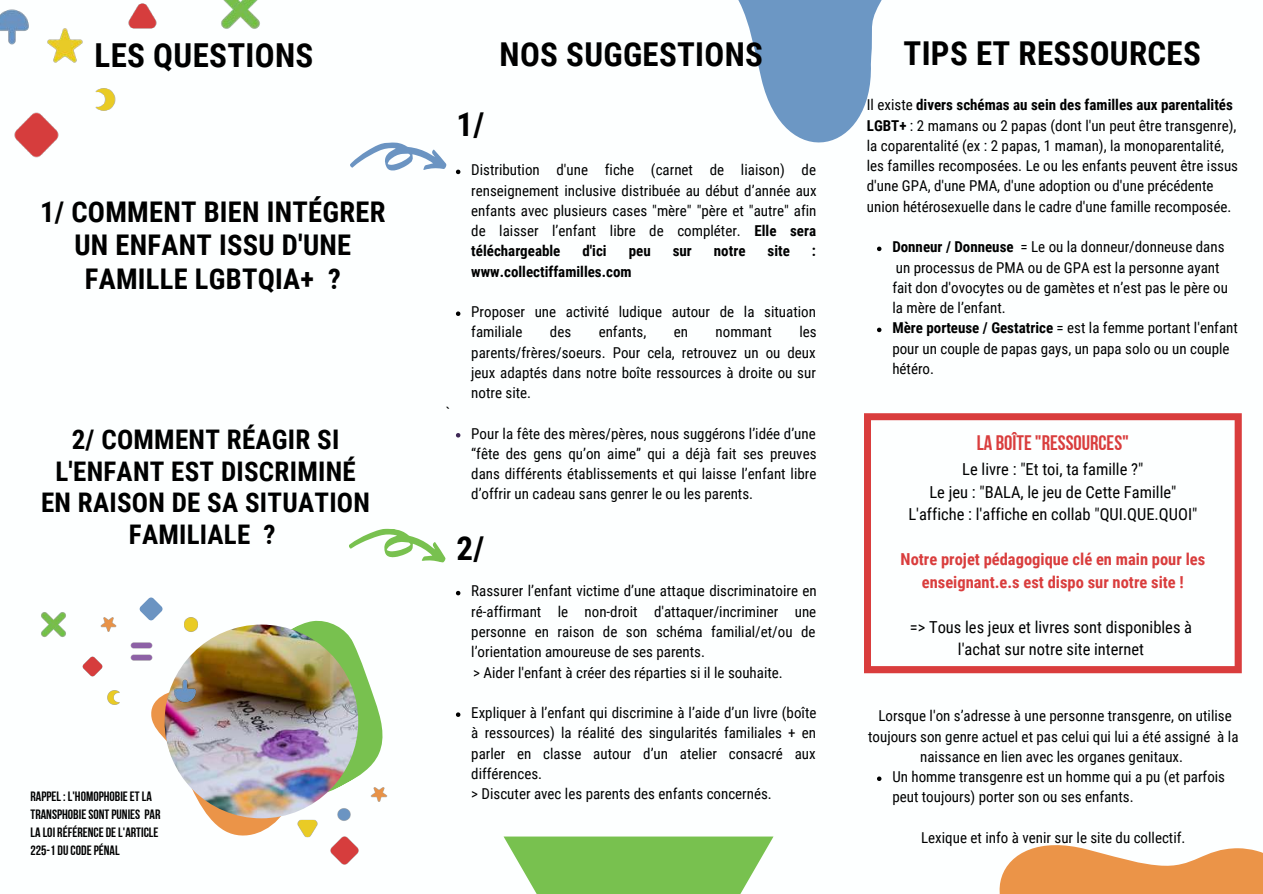
<style>
.page{position:relative;width:1263px;height:894px;background:#fff}
.page>*{position:absolute;margin:0;border:0;box-sizing:border-box;transform-origin:0 0}
.t1{font:700 33px "Roboto Condensed";letter-spacing:.01em;color:#000}
.t2{font:700 32.85px "Roboto Condensed";letter-spacing:.01em;color:#000}
.t3{font:700 28.5px/33.8px "Roboto Condensed";letter-spacing:.01em;color:#000;text-align:center}
.t4{font:700 27px/31.5px "Roboto Condensed";letter-spacing:.01em;color:#000;text-align:center}
.t5{font:21px "Bebas Neue Cyrillic";color:#d93d3d}
.t6{font:16.5px/22.5px "Roboto Condensed";color:#000;text-align:center}
.t7{font:700 16.5px/22.5px "Roboto Condensed";color:#d93d3d;text-align:center}
.t8{font:15px/20.2px "Roboto Condensed";color:#000;text-align:justify}
.t9{font:700 15px "Roboto Condensed";color:#000}
.t10{font:13.5px/18px "Bebas Neue Cyrillic";color:#000}
.s1{font-weight:700}
</style>
<div class="page">
<svg style="left:504px;top:836px;width:269px;height:57px;background:#88c865"></svg>
<svg style="left:456px;top:170px;width:4px;height:4px"></svg>
<svg style="left:456px;top:311px;width:4px;height:5px"></svg>
<svg style="left:456px;top:433px;width:4px;height:4px"></svg>
<svg style="left:999px;top:845px;width:264px;height:48px"></svg>
<svg style="left:877px;top:776px;width:4px;height:4px"></svg>
<svg style="left:349px;top:528px;width:97px;height:35px"></svg>
<svg style="left:350px;top:142px;width:97px;height:29px"></svg>
<svg style="left:864px;top:413px;width:378px;height:260px"></svg>
<svg style="left:738px;top:0;width:144px;height:143px;fill:#6c97c4"></svg>
<svg style="left:877px;top:246px;width:4px;height:5px"></svg>
<svg style="left:877px;top:327px;width:4px;height:5px"></svg>
<svg style="left:456px;top:590px;width:4px;height:5px"></svg>
<svg style="left:456px;top:712px;width:4px;height:4px"></svg>
<img style="left:82px;top:656px;width:21px;height:21px">
<img style="left:41px;top:612px;width:25px;height:25px">
<img style="left:107px;top:690px;width:13px;height:15px">
<img style="left:130px;top:642px;width:9px;height:19px">
<img style="left:100px;top:617px;width:17px;height:15px">
<img style="left:139px;top:597px;width:244px;height:239px">
<img style="left:179px;top:612px;width:24px;height:24px">
<img style="left:334px;top:803px;width:20px;height:21px">
<img style="left:321px;top:827px;width:47px;height:38px">
<img style="left:293px;top:814px;width:28px;height:24px">
<img style="left:367px;top:782px;width:21px;height:24px">
<img style="left:47px;top:28px;width:36px;height:35px">
<img style="left:14px;top:112px;width:45px;height:46px">
<img style="left:221px;top:0;width:39px;height:29px">
<img style="left:0;top:9px;width:29px;height:36px">
<img style="left:128px;top:3px;width:29px;height:26px">
<img style="left:95px;top:88px;width:21px;height:23px">
<h1 class="t1" style="left:95px;top:36px;width:220px">LES QUESTIONS</h1>
<h2 class="t2" style="left:903px;top:35px;width:299px">TIPS ET RESSOURCES</h2>
<h2 class="t2" style="left:500px;top:35px;width:265px">NOS SUGGESTIONS</h2>
<h3 class="t3" style="left:40px;top:195px;width:347px">1/ COMMENT BIEN INTÉGRER<br>UN ENFANT ISSU D'UNE<br>FAMILLE LGBTQIA+ ?</h3>
<h3 class="t4" style="left:41px;top:424px;width:330px">2/ COMMENT RÉAGIR SI<br>L'ENFANT EST DISCRIMINÉ<br>EN RAISON DE SA SITUATION<br>FAMILIALE ?</h3>
<p class="t10" style="left:31px;top:788px;width:131px">RAPPEL :L'HOMOPHOBIE ET LA<br>TRANSPHOBIE SONT PUNIES PAR<br>LA LOI RÉFÉRENCE DE L'ARTICLE<br>225-1 DU CODE PÉNAL</p>
<h2 class="t2" style="left:456px;top:105px;width:29px">1/</h2>
<p class="t8" style="left:446px;top:403px;width:6px">`</p>
<p class="t8" style="left:471px;top:160px;width:347px">Distribution d'une fiche (carnet de liaison) de renseignement inclusive distribuée au début d’année aux enfants avec plusieurs cases "mère" "père et "autre" afin de laisser l’enfant libre de compléter. <span class="s1">Elle sera téléchargeable</span></p>
<p class="t9" style="left:582px;top:242px;width:26px">d'ici</p>
<p class="t9" style="left:629px;top:242px;width:23px">peu</p>
<p class="t9" style="left:673px;top:242px;width:21px">sur</p>
<p class="t9" style="left:714px;top:242px;width:33px">notre</p>
<p class="t9" style="left:767px;top:242px;width:24px">site</p>
<p class="t9" style="left:812px;top:242px;width:6px">:</p>
<p class="t9" style="left:471px;top:262px;width:162px">www.collectiffamilles.com</p>
<p class="t8" style="left:471px;top:302px;width:346px">Proposer une activité ludique autour de la situation familiale</p>
<p class="t8" style="left:550px;top:322px;width:23px">des</p>
<p class="t8" style="left:599px;top:322px;width:49px">enfants,</p>
<p class="t8" style="left:674px;top:322px;width:16px">en</p>
<p class="t8" style="left:716px;top:322px;width:58px">nommant</p>
<p class="t8" style="left:471px;top:322px;width:347px;text-indent:328px">les parents/frères/soeurs. Pour cela, retrouvez un ou deux jeux adaptés dans notre boîte ressources à droite ou sur notre site.</p>
<p class="t8" style="left:471px;top:423px;width:347px">Pour la fête des mères/pères, nous suggérons l’idée d’une “fête des gens qu’on aime” qui a déjà fait ses preuves dans différents établissements et qui laisse l’enfant libre d’offrir un cadeau sans genrer le ou les parents.</p>
<h2 class="t2" style="left:456px;top:529px;width:29px">2/</h2>
<p class="t8" style="left:471px;top:581px;width:347px">Rassurer l’enfant victime d’une attaque discriminatoire en ré-affirmant le non-droit d'attaquer/incriminer une personne en raison de son schéma familial/et/ou de l’orientation amoureuse de ses parents.</p>
<p class="t8" style="left:473px;top:662px;width:311px">&gt; Aider l'enfant à créer des réparties si il le souhaite.</p>
<p class="t8" style="left:471px;top:702px;width:347px">Expliquer à l’enfant qui discrimine à l’aide d’un livre (boîte à ressources) la réalité des singularités familiales + en parler en classe autour d’un atelier consacré aux différences.</p>
<p class="t8" style="left:471px;top:783px;width:302px">&gt; Discuter avec les parents des enfants concernés.</p>
<p class="t8" style="left:867px;top:95px;width:373px;text-align:left">Il existe <span class="s1">divers schémas au sein des familles aux parentalités LGBT+</span> : 2 mamans ou 2 papas (dont l'un peut être transgenre), la coparentalité (ex : 2 papas, 1 maman), la monoparentalité, les familles recomposées. Le ou les enfants peuvent être issus d'une GPA, d'une PMA, d'une adoption ou d'une précédente union hétérosexuelle dans le cadre d'une famille recomposée.</p>
<p class="t8" style="left:892px;top:237px;width:347px;text-align:left"><span class="s1">Donneur / Donneuse</span> = Le ou la donneur/donneuse dans un processus de PMA ou de GPA est la personne ayant fait don d'ovocytes ou de gamètes et n’est pas le père ou la mère de l’enfant.<br><span class="s1">Mère porteuse / Gestatrice</span> = est la femme portant l'enfant pour un couple de papas gays, un papa solo ou un couple hétéro.</p>
<h3 class="t5" style="left:977px;top:434px;width:154px">LA BOÎTE"RESSOURCES"</h3>
<p class="t6" style="left:908px;top:458px;width:291px">Le livre : "Et toi, ta famille ?"<br>Le jeu : "BALA, le jeu de Cette Famille"<br>L'affiche : l'affiche en collab "QUI.QUE.QUOI"</p>
<p class="t7" style="left:901px;top:548px;width:306px">Notre projet pédagogique clé en main pour les enseignant.e.s est dispo sur notre site !</p>
<p class="t6" style="left:910px;top:615px;width:284px">=&gt; Tous les jeux et livres sont disponibles à l'achat sur notre site internet</p>
<p class="t8" style="left:868px;top:706px;width:372px;text-align:center">Lorsque l'on s’adresse à une personne transgenre, on utilise toujours son genre actuel et pas celui qui lui a été assigné à la naissance en lien avec les organes genitaux.</p>
<p class="t8" style="left:892px;top:766px;width:334px">Un homme transgenre est un homme qui a pu (et parfois peut toujours) porter son ou ses enfants.</p>
<p class="t8" style="left:921px;top:827px;width:266px">Lexique et info à venir sur le site du collectif.</p>
</div>
